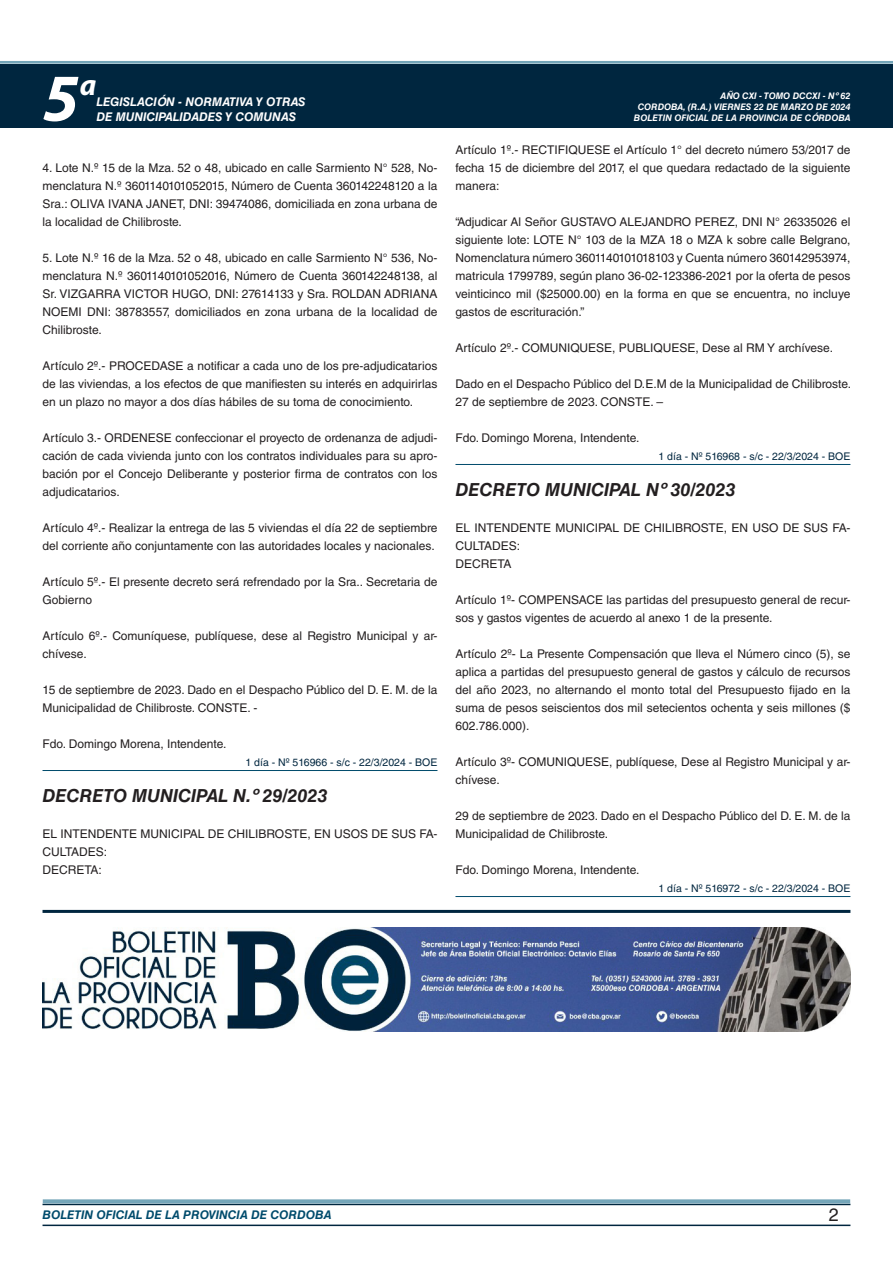
<style>
.page{position:relative;width:893px;height:1263px;background:#fff}
.page>*{position:absolute;margin:0;border:0;box-sizing:border-box;transform-origin:0 0}
.t1{font:italic 700 67.5px "Myriad Pro";color:#fff}
.t2{font:italic 700 30px "Myriad Pro";color:#fff}
.DOC__N{font:italic 700 18px "Helvetica LT Std";color:#231f20}
.t3{font:18px "Helvetica LT Std";color:#231f20}
.TEXTO_BASE{font:12px/18px "Helvetica LT Std";color:#231f20}
.t4{font:italic 700 12px "Helvetica LT Std";color:#fff}
.t5{font:italic 700 12px "Helvetica LT Std";color:#004b6c}
.FECHA_DE_VENCIMIENTO{font:10.5px "Helvetica LT Std";color:#00263f}
.t6{font:italic 700 9px/10.8px "Helvetica LT Std";color:#fff;text-align:right}
</style>
<div class="page">
<div style="left:0;top:61px;width:893px;height:6px;background:#fff;opacity:.75"></div>
<div style="left:0;top:64px;width:893px;height:64px;background:#00263f"></div>
<hr style="left:43px;top:1224px;width:807px;height:2px;background:#00263f">
<div style="left:42px;top:1198px;width:809px;height:8px;background:#fff;opacity:.75"></div>
<hr style="left:43px;top:770px;width:394px;height:1px;background:#004b6c">
<hr style="left:455px;top:464px;width:395px;height:1px;background:#004b6c">
<hr style="left:455px;top:896px;width:395px;height:1px;background:#004b6c">
<hr style="left:43px;top:910px;width:807px;height:3px;background:#00263f">
<img style="left:43px;top:928px;width:807px;height:103px">
<h1 class="t1" style="left:43px;top:54px;width:38px">5</h1>
<h2 class="t2" style="left:80px;top:66px;width:18px">a</h2>
<p class="t4" style="left:96px;top:95px;width:211px">LEGISLACIÓN - NORMATIVA Y OTRAS</p>
<p class="t4" style="left:96px;top:109px;width:201px">DE MUNICIPALIDADES Y COMUNAS</p>
<p class="TEXTO_BASE" style="left:43px;top:159px;width:396px;text-align:justify">4. Lote N.º 15 de la Mza. 52 o 48, ubicado en calle Sarmiento N° 528, No&shy;menclatura N.º 3601140101052015, Número de Cuenta 360142248120 a la Sra.: OLIVA IVANA JANET, DNI: 39474086, domiciliada en zona urbana de la localidad de Chilibroste.</p>
<p class="TEXTO_BASE" style="left:43px;top:249px;width:396px;text-align:justify">5. Lote N.º 16 de la Mza. 52 o 48, ubicado en calle Sarmiento N° 536, No&shy;menclatura N.º 3601140101052016, Número de Cuenta 360142248138, al Sr. VIZGARRA VICTOR HUGO, DNI: 27614133 y Sra. ROLDAN ADRIANA NOEMI DNI: 38783557, domiciliados en zona urbana de la localidad de Chilibroste.</p>
<p class="TEXTO_BASE" style="left:43px;top:357px;width:396px;text-align:justify">Artículo 2º.- PROCEDASE a notificar a cada uno de los pre-adjudicatarios de las viviendas, a los efectos de que manifiesten su interés en adquirirlas en un plazo no mayor a dos días hábiles de su toma de conocimiento.</p>
<p class="TEXTO_BASE" style="left:43px;top:429px;width:396px;text-align:justify">Artículo 3.- ORDENESE confeccionar el proyecto de ordenanza de adjudi&shy;cación de cada vivienda junto con los contratos individuales para su apro&shy;bación por el Concejo Deliberante y posterior firma de contratos con los adjudicatarios.</p>
<p class="TEXTO_BASE" style="left:43px;top:519px;width:396px">Artículo 4º.- Realizar la entrega de las 5 viviendas el día 22 de septiembre del corriente año conjuntamente con las autoridades locales y nacionales.</p>
<p class="TEXTO_BASE" style="left:43px;top:573px;width:396px">Artículo 5º.- El presente decreto será refrendado por la Sra.. Secretaria de<br>Gobierno</p>
<p class="TEXTO_BASE" style="left:43px;top:627px;width:396px">Artículo 6º.- Comuníquese, publíquese, dese al Registro Municipal y ar&shy;chívese.</p>
<p class="TEXTO_BASE" style="left:43px;top:681px;width:396px">15 de septiembre de 2023. Dado en el Despacho Público del D. E. M. de la<br>Municipalidad de Chilibroste. CONSTE. -</p>
<p class="TEXTO_BASE" style="left:43px;top:735px;width:185px">Fdo. Domingo Morena, Intendente.</p>
<p class="FECHA_DE_VENCIMIENTO" style="left:246px;top:756px;width:193px">1 día - Nº 516966 - s/c - 22/3/2024 - BOE</p>
<p class="DOC__N" style="left:43px;top:784px;width:287px">DECRETO MUNICIPAL N.º 29/2023</p>
<p class="TEXTO_BASE" style="left:43px;top:825px;width:396px">EL INTENDENTE MUNICIPAL DE CHILIBROSTE, EN USOS DE SUS FA-<br>CULTADES:</p>
<p class="TEXTO_BASE" style="left:43px;top:861px;width:61px">DECRETA:</p>
<p class="t6" style="left:634px;top:91px;width:218px">AÑO CXI - TOMO DCCXI - Nº 62<br>CORDOBA, (R.A.) VIERNES 22 DE MARZO DE 2024<br>BOLETIN OFICIAL DE LA PROVINCIA DE CÓRDOBA</p>
<p class="TEXTO_BASE" style="left:455px;top:141px;width:396px;text-align:justify">Artículo 1º.- RECTIFIQUESE el Artículo 1° del decreto número 53/2017 de fecha 15 de diciembre del 2017, el que quedara redactado de la siguiente manera:</p>
<p class="TEXTO_BASE" style="left:455px;top:213px;width:396px;text-align:justify">“Adjudicar Al Señor GUSTAVO ALEJANDRO PEREZ, DNI N° 26335026 el siguiente lote: LOTE N° 103 de la MZA 18 o MZA k sobre calle Belgrano, Nomenclatura número 3601140101018103 y Cuenta número 360142953974, matricula 1799789, según plano 36-02-123386-2021 por la oferta de pesos veinticinco mil ($25000.00) en la forma en que se encuentra, no incluye gastos de escrituración.”</p>
<p class="TEXTO_BASE" style="left:455px;top:339px;width:379px">Artículo 2º.- COMUNIQUESE, PUBLIQUESE, Dese al RM Y archívese.</p>
<p class="TEXTO_BASE" style="left:455px;top:375px;width:397px">Dado en el Despacho Público del D.E.M de la Municipalidad de Chilibroste.<br>27 de septiembre de 2023. CONSTE. –</p>
<p class="TEXTO_BASE" style="left:455px;top:429px;width:185px">Fdo. Domingo Morena, Intendente.</p>
<p class="FECHA_DE_VENCIMIENTO" style="left:658px;top:450px;width:193px">1 día - Nº 516968 - s/c - 22/3/2024 - BOE</p>
<p class="DOC__N" style="left:455px;top:478px;width:282px">DECRETO MUNICIPAL Nº 30/2023</p>
<p class="TEXTO_BASE" style="left:455px;top:519px;width:396px">EL INTENDENTE MUNICIPAL DE CHILIBROSTE, EN USO DE SUS FA-<br>CULTADES:</p>
<p class="TEXTO_BASE" style="left:455px;top:555px;width:57px">DECRETA</p>
<p class="TEXTO_BASE" style="left:455px;top:591px;width:396px">Artículo 1º- COMPENSACE las partidas del presupuesto general de recur&shy;sos y gastos vigentes de acuerdo al anexo 1 de la presente.</p>
<p class="TEXTO_BASE" style="left:455px;top:645px;width:396px;text-align:justify">Artículo 2º- La Presente Compensación que lleva el Número cinco (5), se aplica a partidas del presupuesto general de gastos y cálculo de recursos del año 2023, no alternando el monto total del Presupuesto fijado en la suma de pesos seiscientos dos mil setecientos ochenta y seis millones ($ 602.786.000).</p>
<p class="TEXTO_BASE" style="left:455px;top:753px;width:396px">Artículo 3º- COMUNIQUESE, publíquese, Dese al Registro Municipal y ar&shy;chívese.</p>
<p class="TEXTO_BASE" style="left:455px;top:807px;width:396px">29 de septiembre de 2023. Dado en el Despacho Público del D. E. M. de la<br>Municipalidad de Chilibroste.</p>
<p class="TEXTO_BASE" style="left:455px;top:861px;width:185px">Fdo. Domingo Morena, Intendente.</p>
<p class="FECHA_DE_VENCIMIENTO" style="left:658px;top:882px;width:193px">1 día - Nº 516972 - s/c - 22/3/2024 - BOE</p>
<p class="t5" style="left:43px;top:1208px;width:290px">BOLETIN OFICIAL DE LA PROVINCIA DE CORDOBA</p>
<p class="t3" style="left:829px;top:1204px;width:12px">2</p>
</div>
